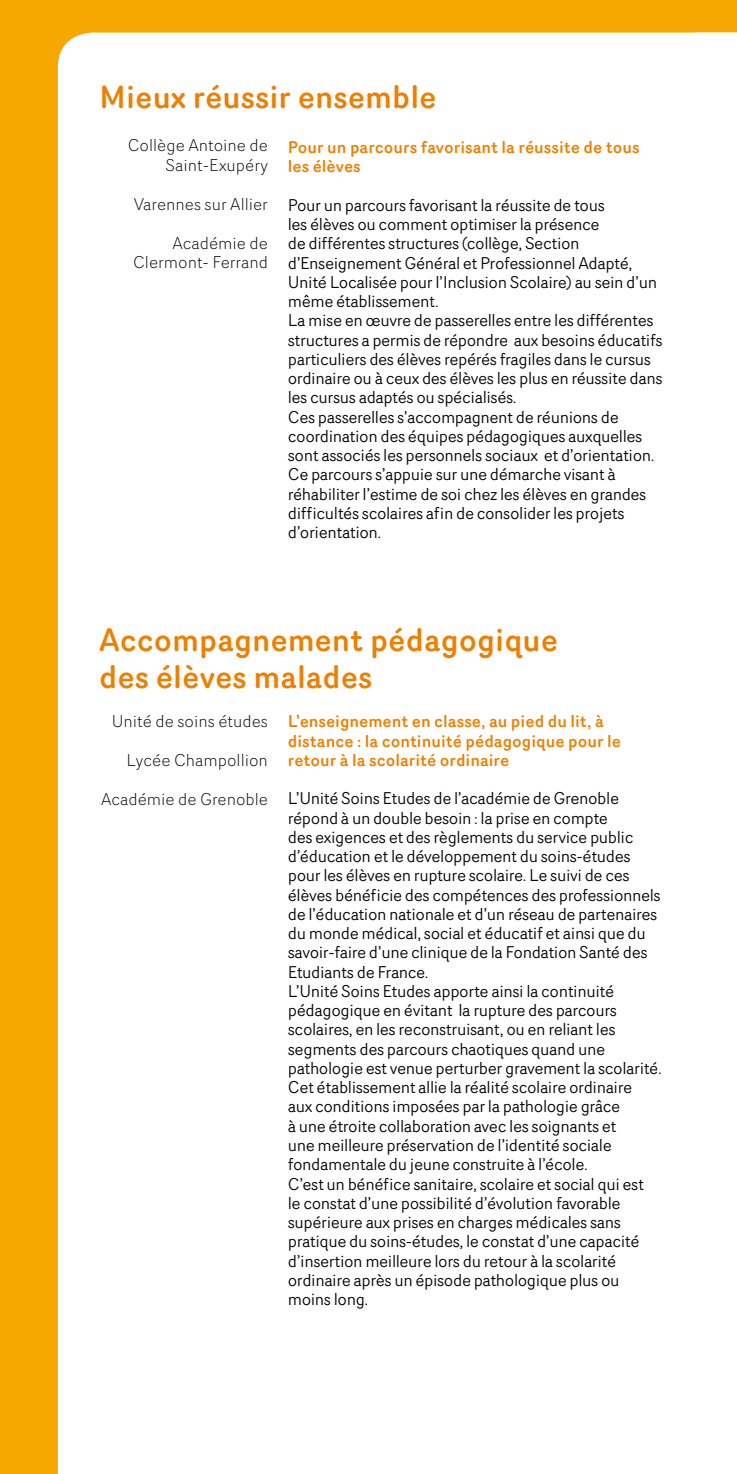
<style>
.page{position:relative;width:737px;height:1474px;background:#fff}
.page>*{position:absolute;margin:0;border:0;box-sizing:border-box;transform-origin:0 0}
.t1{font:500 31.5px/36.8px "Router";color:#ee7f00}
.t2{font:16.62px/19.2px "Router";letter-spacing:-.025em;color:#000}
.t3{font:500 16.62px/19.2px "Router";color:#ee7f00}
.t4{font:300 16.62px/19.2px "Router";color:#000;text-align:right}
</style>
<div class="page">
<div style="left:0;top:0;width:737px;height:1473px;background:#f7a800"></div>
<div style="left:58px;top:33px;width:604px;height:1440px;background:#fff"></div>
<div style="left:662px;top:33px;width:75px;height:1440px;background:#fff"></div>
<h1 class="t1" style="left:99px;top:78px;width:339px">Mieux réussir ensemble</h1>
<p class="t3" style="left:288px;top:137px;width:353px">Pour un parcours favorisant la réussite de tous les élèves</p>
<p class="t2" style="left:288px;top:195px;width:376px">Pour un parcours favorisant la réussite de tous<br>les élèves ou comment optimiser la présence<br>de différentes structures (collège, Section d’Enseignement Général et Professionnel Adapté, Unité Localisée pour l’Inclusion Scolaire) au sein d’un même établissement.<br>La mise en œuvre de passerelles entre les différentes structures a permis de répondre aux besoins éducatifs particuliers des élèves repérés fragiles dans le cursus ordinaire ou à ceux des élèves les plus en réussite dans les cursus adaptés ou spécialisés.<br>Ces passerelles s’accompagnent de réunions de coordination des équipes pédagogiques auxquelles sont associés les personnels sociaux et d’orientation.<br>Ce parcours s’appuie sur une démarche visant à réhabiliter l’estime de soi chez les élèves en grandes difficultés scolaires afin de consolider les projets d’orientation.</p>
<p class="t4" style="left:128px;top:135px;width:142px">Collège Antoine de<br>Saint-Exupéry</p>
<p class="t4" style="left:134px;top:194px;width:136px">Varennes sur Allier</p>
<p class="t4" style="left:133px;top:233px;width:136px">Académie de<br>Clermont- Ferrand</p>
<h1 class="t1" style="left:99px;top:621px;width:460px">Accompagnement pédagogique des élèves malades</h1>
<p class="t3" style="left:288px;top:711px;width:335px">L’enseignement en classe, au pied du lit, à distance : la continuité pédagogique pour le retour à la scolarité ordinaire</p>
<p class="t2" style="left:288px;top:788px;width:375px">L’Unité Soins Etudes de l’académie de Grenoble répond à un double besoin : la prise en compte<br>des exigences et des règlements du service public d’éducation et le développement du soins-études pour les élèves en rupture scolaire. Le suivi de ces élèves bénéficie des compétences des professionnels de l’éducation nationale et d’un réseau de partenaires du monde médical, social et éducatif et ainsi que du savoir-faire d’une clinique de la Fondation Santé des Etudiants de France.<br>L’Unité Soins Etudes apporte ainsi la continuité pédagogique en évitant la rupture des parcours scolaires, en les reconstruisant, ou en reliant les segments des parcours chaotiques quand une pathologie est venue perturber gravement la scolarité.<br>Cet établissement allie la réalité scolaire ordinaire<br>aux conditions imposées par la pathologie grâce<br>à une étroite collaboration avec les soignants et<br>une meilleure préservation de l’identité sociale fondamentale du jeune construite à l’école.<br>C’est un bénéfice sanitaire, scolaire et social qui est<br>le constat d’une possibilité d’évolution favorable supérieure aux prises en charges médicales sans pratique du soins-études, le constat d’une capacité d’insertion meilleure lors du retour à la scolarité ordinaire après un épisode pathologique plus ou moins long.</p>
<p class="t4" style="left:112px;top:711px;width:158px">Unité de soins études</p>
<p class="t4" style="left:126px;top:750px;width:143px">Lycée Champollion</p>
<p class="t4" style="left:101px;top:789px;width:168px">Académie de Grenoble</p>
</div>
